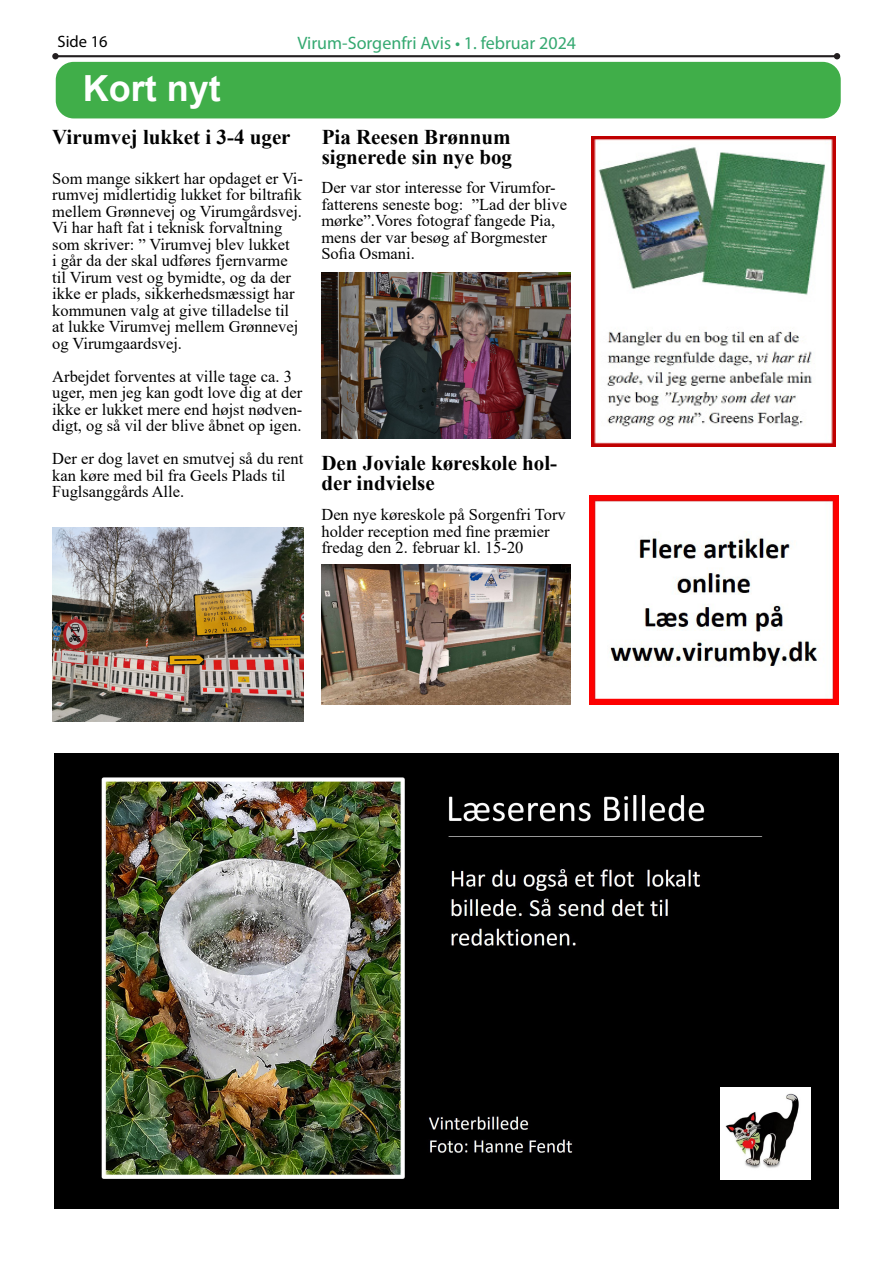
<style>
.page{position:relative;width:893px;height:1263px;background:#fff}
.page>*{position:absolute;margin:0;border:0;box-sizing:border-box;transform-origin:0 0}
.t1{font:700 36px "Arial";color:#fff}
.t2{font:700 21px/19.5px "Times New Roman";color:#000}
.t3{font:18px "Myriad Pro";color:#35a971}
.t4{font:16.5px/16.5px "Times New Roman";color:#000}
.t5{font:16.5px "Myriad Pro";color:#000}
</style>
<div class="page">
<hr style="left:55px;top:55px;width:782px;height:2px;background:#231f20">
<div style="left:52px;top:53px;width:7px;height:6px;background:#231f20;border-radius:50%"></div>
<svg style="left:834px;top:53px;width:6px;height:6px"></svg>
<div style="left:56px;top:62px;width:785px;height:56px;background:#40ae49;border-radius:18px"></div>
<img style="left:52px;top:527px;width:252px;height:194px">
<img style="left:322px;top:273px;width:248px;height:166px">
<img style="left:54px;top:753px;width:785px;height:456px">
<img style="left:322px;top:565px;width:248px;height:140px">
<img style="left:592px;top:137px;width:244px;height:310px">
<img style="left:589px;top:495px;width:249px;height:209px">
<img style="left:720px;top:1088px;width:91px;height:92px">
<p class="t5" style="left:58px;top:32px;width:51px">Side 16</p>
<p class="t3" style="left:297px;top:31px;width:280px">Virum-Sorgenfri Avis • 1. februar 2024</p>
<p class="t1" style="left:83px;top:63px;width:139px">Kort nyt</p>
<p class="t2" style="left:52px;top:127px;width:240px">Virumvej lukket i 3-4 uger</p>
<p class="t4" style="left:52px;top:169px;width:252px">Som mange sikkert har opdaget er Vi&shy;rumvej midlertidig lukket for biltrafik mellem Grønnevej og Virumgårdsvej.<br>Vi har haft fat i teknisk forvaltning som skriver: ” Virumvej blev lukket<br>i går da der skal udføres fjernvarme til Virum vest og bymidte, og da der ikke er plads, sikkerhedsmæssigt har kommunen valg at give tilladelse til at lukke Virumvej mellem Grønnevej og Virumgaardsvej.</p>
<p class="t4" style="left:52px;top:367px;width:252px">Arbejdet forventes at ville tage ca. 3 uger, men jeg kan godt love dig at der ikke er lukket mere end højst nødven&shy;digt, og så vil der blive åbnet op igen.</p>
<p class="t4" style="left:52px;top:450px;width:253px">Der er dog lavet en smutvej så du rent kan køre med bil fra Geels Plads til<br>Fuglsanggårds Alle.</p>
<p class="t2" style="left:322px;top:127px;width:192px">Pia Reesen Brønnum signerede sin nye bog</p>
<p class="t4" style="left:321px;top:179px;width:247px">Der var stor interesse for Virumfor&shy;fatterens seneste bog: ”Lad der blive mørke”.Vores fotograf fangede Pia, mens der var besøg af Borgmester<br>Sofia Osmani.</p>
<p class="t2" style="left:321px;top:453px;width:237px">Den Joviale køreskole hol&shy;der indvielse</p>
<p class="t4" style="left:321px;top:506px;width:246px">Den nye køreskole på Sorgenfri Torv holder reception med fine præmier fredag den 2. februar kl. 15-20</p>
</div>
